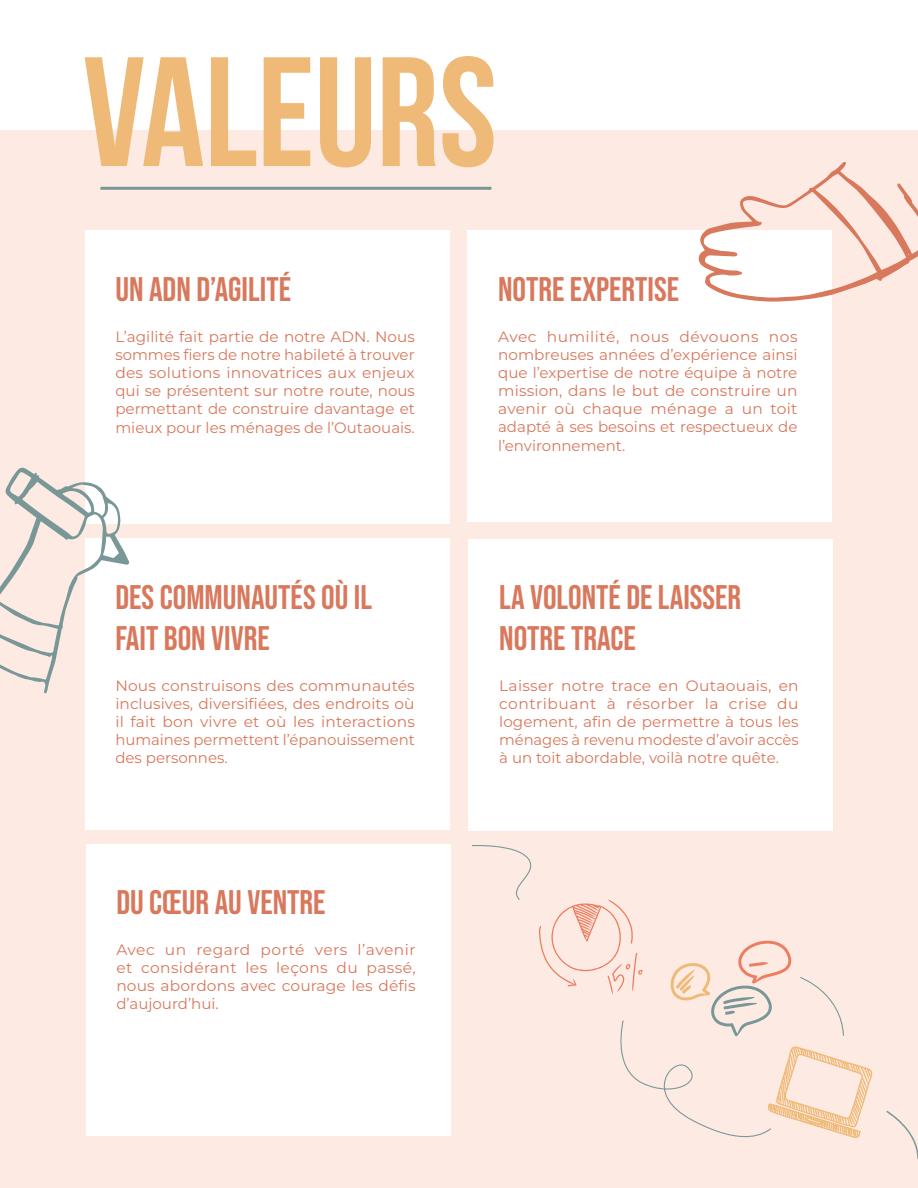
<style>
.page{position:relative;width:918px;height:1188px;background:#fff}
.page>*{position:absolute;margin:0;border:0;box-sizing:border-box;transform-origin:0 0}
.t1{font:700 155.4px "Bebas Neue";color:#efba78}
.t2{font:34.05px/40.8px "Bebas Neue";color:#d8785c}
.t3{font:15px/18px "Montserrat";color:#d8785c;text-align:justify}
</style>
<div class="page">
<div style="left:0;top:131px;width:918px;height:1057px;background:#fdeae3"></div>
<div style="left:85px;top:231px;width:364px;height:293px;background:#fff"></div>
<div style="left:85px;top:539px;width:364px;height:291px;background:#fff"></div>
<div style="left:468px;top:231px;width:364px;height:291px;background:#fff"></div>
<div style="left:469px;top:539px;width:364px;height:292px;background:#fff"></div>
<div style="left:86px;top:844px;width:364px;height:291px;background:#fff"></div>
<hr style="left:100px;top:187px;width:391px;height:3px;background:#799797">
<svg style="left:698px;top:162px;width:220px;height:140px"></svg>
<svg style="left:0;top:467px;width:130px;height:226px"></svg>
<svg style="left:886px;top:1110px;width:32px;height:49px"></svg>
<svg style="left:472px;top:845px;width:400px;height:293px"></svg>
<p class="t1" style="left:83px;top:27px;width:416px">VALEURS</p>
<p class="t2" style="left:115px;top:268px;width:177px">UN ADN D’AGILITÉ</p>
<p class="t3" style="left:115px;top:327px;width:301px">L’agilité fait partie de notre ADN. Nous sommes fiers de notre habileté à trouver des solutions innovatrices aux enjeux qui se présentent sur notre route, nous permettant de construire davantage et</p>
<p class="t3" style="left:115px;top:418px;width:301px">mieux pour les ménages de l’Outaouais.</p>
<p class="t2" style="left:115px;top:577px;width:258px">DES COMMUNAUTÉS OÙ IL<br>FAIT BON VIVRE</p>
<p class="t3" style="left:115px;top:676px;width:301px">Nous construisons des communautés inclusives, diversifiées, des endroits où il fait bon vivre et où les interactions humaines permettent l’épanouissement des personnes.</p>
<p class="t2" style="left:116px;top:882px;width:211px">DU CŒUR AU VENTRE</p>
<p class="t3" style="left:116px;top:940px;width:301px">Avec un regard porté vers l’avenir et considérant les leçons du passé, nous abordons avec courage les défis d’aujourd’hui.</p>
<p class="t2" style="left:498px;top:268px;width:182px">NOTRE EXPERTISE</p>
<p class="t3" style="left:498px;top:327px;width:301px">Avec humilité, nous dévouons nos nombreuses années d’expérience ainsi que l’expertise de notre équipe à notre mission, dans le but de construire un avenir où chaque ménage a un toit adapté à ses besoins et respectueux de</p>
<p class="t3" style="left:498px;top:436px;width:129px">l’environnement.</p>
<p class="t2" style="left:499px;top:577px;width:244px">LA VOLONTÉ DE LAISSER<br>NOTRE TRACE</p>
<p class="t3" style="left:499px;top:676px;width:301px">Laisser notre trace en Outaouais, en contribuant à résorber la crise du logement, afin de permettre à tous les ménages à revenu modeste d’avoir accès à un toit abordable, voilà notre quête.</p>
</div>
